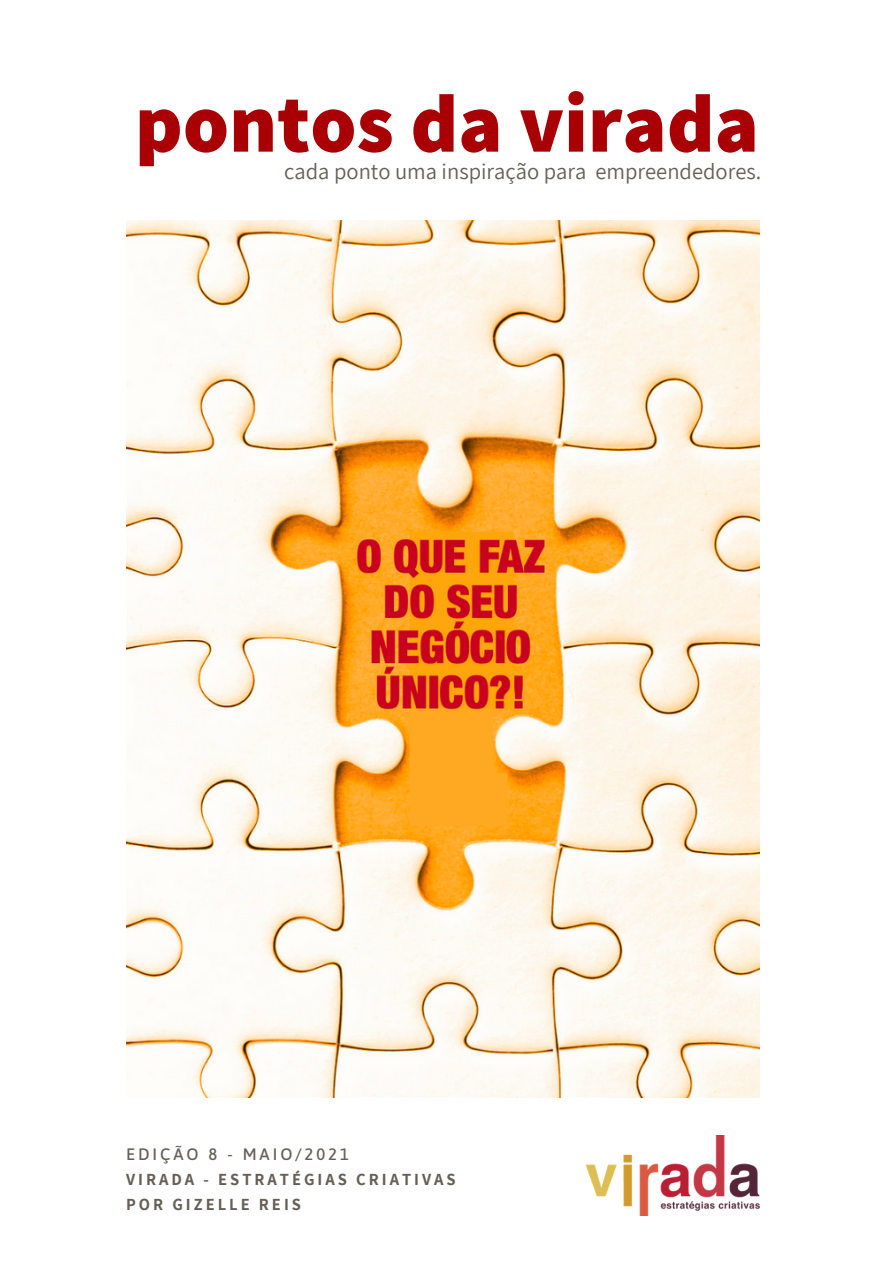
<style>
.page{position:relative;width:894px;height:1264px;background:#fff}
.page>*{position:absolute;margin:0;border:0;box-sizing:border-box;transform-origin:0 0}
.t1{font:800 82.5px "Assistant";color:#a90005}
.t2{font:22.5px "Assistant";color:#675f56}
.t3{font:700 16.5px "Assistant";letter-spacing:.18em;color:#675f56}
.t4{font:500 16.5px "Asap";letter-spacing:.18em;color:#675f56}
</style>
<div class="page">
<img style="left:126px;top:221px;width:633px;height:875px">
<img style="left:585px;top:1135px;width:175px;height:80px">
<p class="t1" style="left:135px;top:67px;width:625px">pontos da virada</p>
<p class="t2" style="left:284px;top:156px;width:478px">cada ponto uma inspiração para empreendedores.</p>
<p class="t4" style="left:126px;top:1144px;width:224px">EDIÇÃO 8 - MAIO/2021</p>
<p class="t3" style="left:126px;top:1168px;width:331px">VIRADA - ESTRATÉGIAS CRIATIVAS</p>
<p class="t3" style="left:126px;top:1192px;width:176px">POR GIZELLE REIS</p>
</div>
